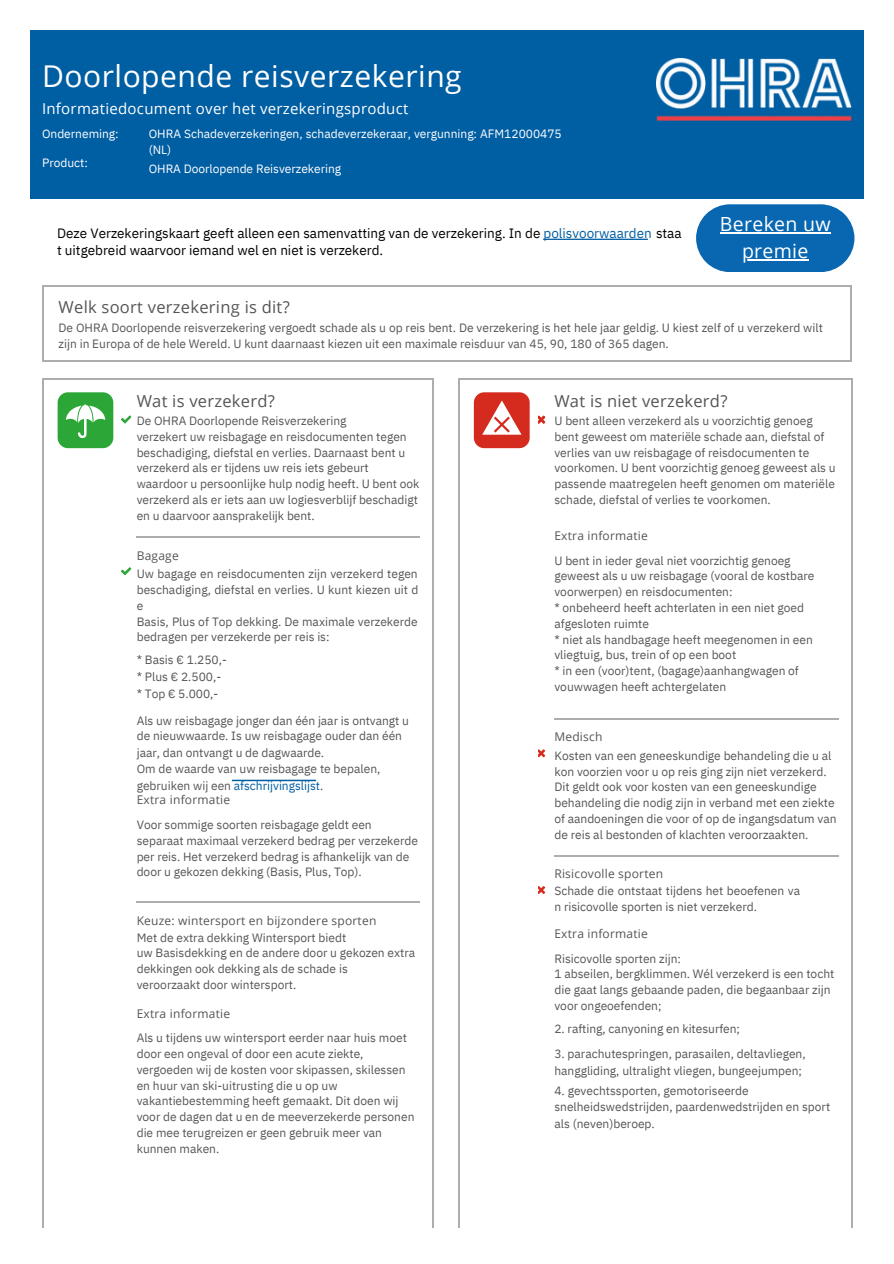
<style>
.page{position:relative;width:894px;height:1264px;background:#fff}
.page>*{position:absolute;margin:0;border:0;box-sizing:border-box;transform-origin:0 0}
.t1{font:30px "Open Sans";letter-spacing:.015em;color:#fff}
.t2{font:19.5px/27px "Open Sans";letter-spacing:.015em;color:#fff;text-align:center}
.t3{font:16.5px "Open Sans";letter-spacing:.015em;color:#555}
.t4{font:15px "Open Sans";letter-spacing:.015em;color:#fff}
.t5{font:13.5px/17px "IBM Plex Sans";color:#000}
.t6{font:12px/15.8px "IBM Plex Sans";color:#555}
.t7{font:12px "Open Sans";letter-spacing:.015em;color:#555}
.t8{font:12px/15.8px "IBM Plex Sans";color:#fff}
.t9{font:12px "IBM Plex Sans";color:#005ea3}
.s1{color:#005ea3}
.s2{color:#555}
</style>
<div class="page">
<div style="left:30px;top:30px;width:833px;height:168px;background:#005ea3"></div>
<hr style="left:42px;top:285px;width:809px;height:2px;background:#adadad">
<hr style="left:42px;top:360px;width:809px;height:2px;background:#adadad">
<hr style="left:42px;top:285px;width:2px;height:77px;background:#adadad">
<hr style="left:849px;top:285px;width:2px;height:77px;background:#adadad">
<img style="left:656px;top:59px;width:195px;height:61px">
<hr style="left:42px;top:378px;width:391px;height:2px;background:#adadad">
<hr style="left:42px;top:378px;width:2px;height:856px;background:#adadad">
<hr style="left:432px;top:378px;width:1px;height:856px;background:#adadad">
<svg style="left:58px;top:392px;width:55px;height:56px;background:#52b75b"></svg>
<svg style="left:121px;top:415px;width:10px;height:8px"></svg>
<hr style="left:137px;top:536px;width:283px;height:2px;background:#adadad">
<hr style="left:233px;top:779px;width:82px;height:2px;background:#005ea3">
<svg style="left:121px;top:567px;width:10px;height:8px"></svg>
<hr style="left:137px;top:901px;width:283px;height:1px;background:#adadad">
<hr style="left:543px;top:239px;width:104px;height:1px;background:#005ea3">
<hr style="left:458px;top:378px;width:394px;height:2px;background:#adadad">
<hr style="left:458px;top:378px;width:1px;height:856px;background:#adadad">
<hr style="left:850px;top:378px;width:2px;height:856px;background:#adadad">
<svg style="left:473px;top:392px;width:56px;height:56px"></svg>
<svg style="left:538px;top:416px;width:7px;height:7px"></svg>
<hr style="left:554px;top:718px;width:284px;height:1px;background:#adadad">
<svg style="left:538px;top:749px;width:7px;height:8px"></svg>
<hr style="left:554px;top:854px;width:284px;height:2px;background:#adadad">
<svg style="left:538px;top:886px;width:7px;height:8px"></svg>
<svg style="left:696px;top:204px;width:158px;height:67px;background:#2176b8"></svg>
<hr style="left:719px;top:232px;width:111px;height:1px;background:#fff">
<hr style="left:741px;top:259px;width:67px;height:2px;background:#fff">
<h1 class="t1" style="left:42px;top:55px;width:421px">Doorlopende reisverzekering</h1>
<p class="t4" style="left:42px;top:98px;width:368px">Informatiedocument over het verzekeringsproduct</p>
<p class="t8" style="left:42px;top:126px;width:78px">Onderneming:</p>
<p class="t8" style="left:42px;top:155px;width:47px">Product:</p>
<p class="t8" style="left:149px;top:126px;width:414px">OHRA Schadeverzekeringen, schadeverzekeraar, vergunning: AFM12000475 (NL)</p>
<p class="t8" style="left:149px;top:161px;width:194px">OHRA Doorlopende Reisverzekering</p>
<p class="t5" style="left:57px;top:224px;width:626px">Deze Verzekeringskaart geeft alleen een samenvatting van de verzekering. In de <span class="s1">polisvoorwaarden</span> staa t uitgebreid waarvoor iemand wel en niet is verzekerd.</p>
<h3 class="t3" style="left:59px;top:296px;width:233px">Welk soort verzekering is dit?</h3>
<h2 class="t2" style="left:719px;top:210px;width:112px">Bereken uw premie</h2>
<p class="t6" style="left:59px;top:319px;width:765px">De OHRA Doorlopende reisverzekering vergoedt schade als u op reis bent. De verzekering is het hele jaar geldig. U kiest zelf of u verzekerd wilt zijn in Europa of de hele Wereld. U kunt daarnaast kiezen uit een maximale reisduur van 45, 90, 180 of 365 dagen.</p>
<h3 class="t3" style="left:137px;top:389px;width:139px">Wat is verzekerd?</h3>
<p class="t6" style="left:137px;top:412px;width:284px">De OHRA Doorlopende Reisverzekering<br>verzekert uw reisbagage en reisdocumenten tegen beschadiging, diefstal en verlies. Daarnaast bent u verzekerd als er tijdens uw reis iets gebeurt waardoor u persoonlijke hulp nodig heeft. U bent ook verzekerd als er iets aan uw logiesverblijf beschadigt en u daarvoor aansprakelijk bent.</p>
<p class="t7" style="left:137px;top:546px;width:44px">Bagage</p>
<p class="t6" style="left:137px;top:566px;width:283px">Uw bagage en reisdocumenten zijn verzekerd tegen beschadiging, diefstal en verlies. U kunt kiezen uit d e<br>Basis, Plus of Top dekking. De maximale verzekerde bedragen per verzekerde per reis is:</p>
<p class="t6" style="left:137px;top:651px;width:92px;line-height:17px">* Basis € 1.250,- * Plus € 2.500,- * Top € 5.000,-</p>
<p class="t6" style="left:137px;top:712px;width:274px">Als uw reisbagage jonger dan één jaar is ontvangt u de nieuwwaarde. Is uw reisbagage ouder dan één</p>
<p class="t6" style="left:137px;top:745px;width:245px">jaar, dan ontvangt u de dagwaarde.<br>Om de waarde van uw reisbagage te bepalen,</p>
<p class="t9" style="left:137px;top:777px;width:188px"><span class="s2">gebruiken wij een</span> afschrijvingslijst<span class="s2">.</span></p>
<p class="t7" style="left:137px;top:791px;width:95px">Extra informatie</p>
<p class="t6" style="left:137px;top:816px;width:283px">Voor sommige soorten reisbagage geldt een separaat maximaal verzekerd bedrag per verzekerde per reis. Het verzekerd bedrag is afhankelijk van de door u gekozen dekking (Basis, Plus, Top).</p>
<p class="t7" style="left:137px;top:911px;width:241px">Keuze: wintersport en bijzondere sporten</p>
<p class="t6" style="left:137px;top:929px;width:280px">Met de extra dekking Wintersport biedt<br>uw Basisdekking en de andere door u gekozen extra dekkingen ook dekking als de schade is<br>veroorzaakt door wintersport.</p>
<p class="t7" style="left:137px;top:1004px;width:95px">Extra informatie</p>
<p class="t6" style="left:137px;top:1029px;width:279px">Als u tijdens uw wintersport eerder naar huis moet door een ongeval of door een acute ziekte, vergoeden wij de kosten voor skipassen, skilessen en huur van ski-uitrusting die u op uw vakantiebestemming heeft gemaakt. Dit doen wij voor de dagen dat u en de meeverzekerde personen die mee terugreizen er geen gebruik meer van kunnen maken.</p>
<h3 class="t3" style="left:554px;top:389px;width:174px">Wat is niet verzekerd?</h3>
<p class="t6" style="left:554px;top:412px;width:283px">U bent alleen verzekerd als u voorzichtig genoeg bent geweest om materiële schade aan, diefstal of verlies van uw reisbagage of reisdocumenten te voorkomen. U bent voorzichtig genoeg geweest als u passende maatregelen heeft genomen om materiële schade, diefstal of verlies te voorkomen.</p>
<p class="t7" style="left:554px;top:527px;width:95px">Extra informatie</p>
<p class="t6" style="left:554px;top:552px;width:261px">U bent in ieder geval niet voorzichtig genoeg geweest als u uw reisbagage (vooral de kostbare voorwerpen) en reisdocumenten:<br>* onbeheerd heeft achterlaten in een niet goed afgesloten ruimte<br>* niet als handbagage heeft meegenomen in een vliegtuig, bus, trein of op een boot<br>* in een (voor)tent, (bagage)aanhangwagen of vouwwagen heeft achtergelaten</p>
<p class="t7" style="left:554px;top:728px;width:49px">Medisch</p>
<p class="t6" style="left:554px;top:747px;width:284px">Kosten van een geneeskundige behandeling die u al kon voorzien voor u op reis ging zijn niet verzekerd.<br>Dit geldt ook voor kosten van een geneeskundige behandeling die nodig zijn in verband met een ziekte of aandoeningen die voor of op de ingangsdatum van de reis al bestonden of klachten veroorzaakten.</p>
<p class="t7" style="left:554px;top:865px;width:110px">Risicovolle sporten</p>
<p class="t6" style="left:554px;top:882px;width:247px">Schade die ontstaat tijdens het beoefenen va n risicovolle sporten is niet verzekerd.</p>
<p class="t7" style="left:554px;top:925px;width:95px">Extra informatie</p>
<p class="t6" style="left:554px;top:950px;width:281px">Risicovolle sporten zijn:<br>1 abseilen, bergklimmen. Wél verzekerd is een tocht die gaat langs gebaande paden, die begaanbaar zijn voor ongeoefenden;</p>
<p class="t6" style="left:554px;top:1020px;width:187px">2. rafting, canyoning en kitesurfen;</p>
<p class="t6" style="left:554px;top:1045px;width:253px;line-height:17px">3. parachutespringen, parasailen, deltavliegen, hanggliding, ultralight vliegen, bungeejumpen;</p>
<p class="t6" style="left:554px;top:1081px;width:277px;line-height:17px">4. gevechtssporten, gemotoriseerde snelheidswedstrijden, paardenwedstrijden en sport als (neven)beroep.</p>
</div>
